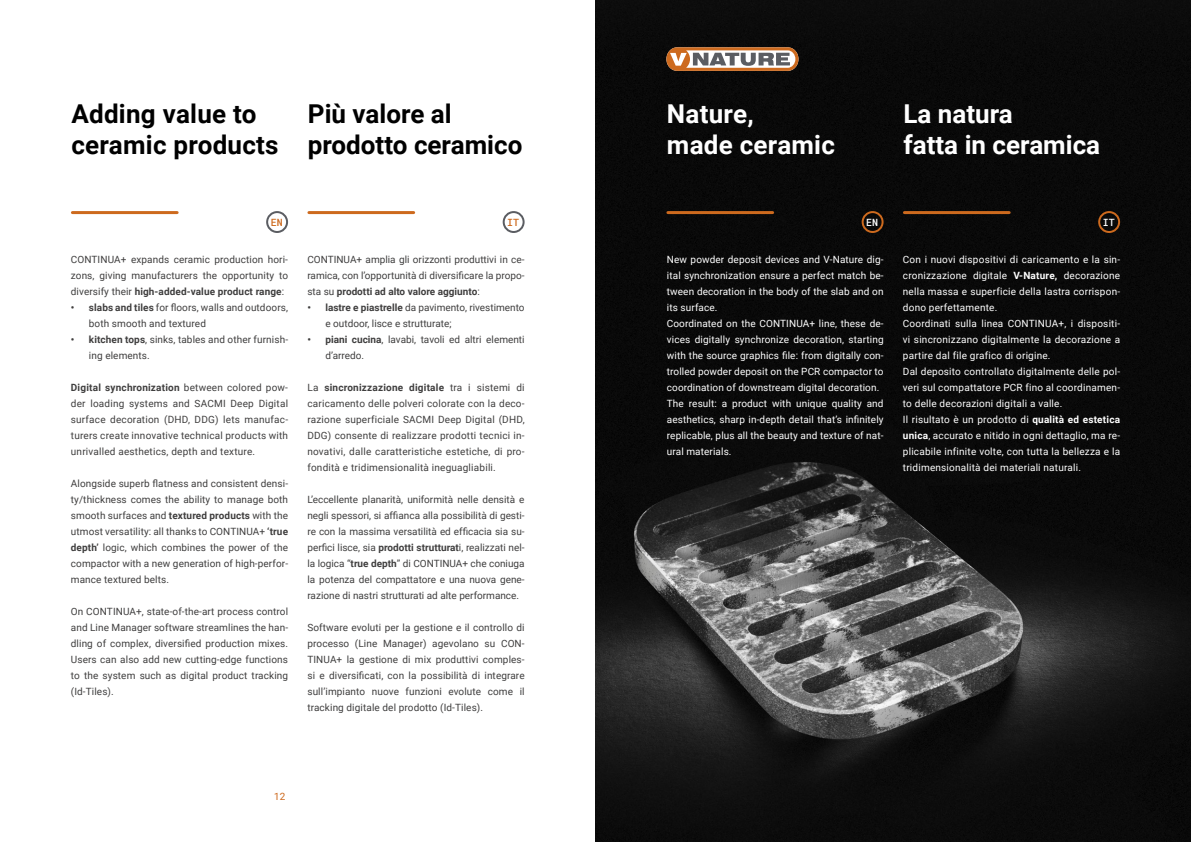
<style>
.page{position:relative;width:1191px;height:842px;background:#fff}
.page>*{position:absolute;margin:0;border:0;box-sizing:border-box;transform-origin:0 0}
.t1{font:700 26px/31.2px "Roboto";color:#000}
.t2{font:700 26px/31.2px "Roboto";color:#fff}
.t3{font:10px/16px "Roboto";letter-spacing:.01em;color:#3f3e3e;text-align:justify}
.t4{font:10px/16px "Roboto";letter-spacing:.01em;color:#fff}
.t5{font:500 10px "Roboto Mono";color:#cd6a1e}
.t6{font:500 10px "Roboto Mono";color:#fff}
.t7{font:10px "Roboto Mono";color:#cd6a1e}
.s1{font-weight:700}
</style>
<div class="page">
<hr style="left:72px;top:211px;width:105px;height:3px;background:#cd6a1e">
<hr style="left:309px;top:211px;width:105px;height:3px;background:#cd6a1e">
<img style="left:595px;top:0;width:596px;height:842px">
<div style="left:503px;top:211px;width:21px;height:22px;border:2px solid #5b5d62;border-radius:50%"></div>
<div style="left:266px;top:211px;width:22px;height:22px;border:2px solid #5b5d62;border-radius:50%"></div>
<div style="left:861px;top:211px;width:22px;height:22px;border:2px solid #cd6a1e;border-radius:50%"></div>
<hr style="left:668px;top:211px;width:104px;height:3px;background:#cd6a1e">
<hr style="left:904px;top:211px;width:105px;height:3px;background:#cd6a1e">
<div style="left:1098px;top:211px;width:22px;height:22px;border:2px solid #cd6a1e;border-radius:50%"></div>
<svg style="left:666px;top:47px;width:132px;height:24px"></svg>
<h1 class="t1" style="left:71px;top:97px;width:209px">Adding value to ceramic products</h1>
<h1 class="t1" style="left:308px;top:97px;width:216px">Più valore al prodotto ceramico</h1>
<h1 class="t2" style="left:667px;top:97px;width:170px">Nature,<br>made ceramic</h1>
<h1 class="t2" style="left:903px;top:97px;width:198px">La natura<br>fatta in ceramica</h1>
<p class="t5" style="left:271px;top:215px;width:13px">EN</p>
<p class="t6" style="left:866px;top:215px;width:13px">EN</p>
<p class="t5" style="left:507px;top:215px;width:14px">IT</p>
<p class="t3" style="left:71px;top:251px;width:219px">CONTINUA+ expands ceramic production hori&shy;zons, giving manufacturers the opportunity to diversify their <span class="s1">high-added-value product range</span>:</p>
<p class="t3" style="left:89px;top:299px;width:201px;text-indent:-18px"><span class="s1">• slabs and tiles</span> for floors, walls and outdoors, both smooth and textured</p>
<p class="t3" style="left:89px;top:331px;width:201px;text-indent:-18px"><span class="s1">• kitchen tops</span>, sinks, tables and other furnish&shy;ing elements.</p>
<p class="t3" style="left:71px;top:379px;width:219px"><span class="s1">Digital synchronization</span> between colored pow&shy;der loading systems and SACMI Deep Digital surface decoration (DHD, DDG) lets manufac&shy;turers create innovative technical products with unrivalled aesthetics, depth and texture.</p>
<p class="t3" style="left:71px;top:475px;width:219px">Alongside superb flatness and consistent densi&shy;ty/thickness comes the ability to manage both smooth surfaces and <span class="s1">textured products</span> with the utmost versatility: all thanks to CONTINUA+ <span class="s1">‘true depth’</span> logic, which combines the power of the compactor with a new generation of high-perfor&shy;mance textured belts.</p>
<p class="t3" style="left:71px;top:603px;width:219px">On CONTINUA+, state-of-the-art process control and Line Manager software streamlines the han&shy;dling of complex, diversified production mixes.<br>Users can also add new cutting-edge functions to the system such as digital product tracking (Id-Tiles).</p>
<p class="t3" style="left:307px;top:251px;width:219px">CONTINUA+ amplia gli orizzonti produttivi in ce&shy;ramica, con l’opportunità di diversificare la propo&shy;sta su <span class="s1">prodotti ad alto valore aggiunto</span>:</p>
<p class="t3" style="left:325px;top:299px;width:201px;text-indent:-18px"><span class="s1">• lastre e piastrelle</span> da pavimento, rivestimento e outdoor, lisce e strutturate;</p>
<p class="t3" style="left:325px;top:331px;width:201px;text-indent:-18px"><span class="s1">• piani cucina</span>, lavabi, tavoli ed altri elementi d’arredo.</p>
<p class="t3" style="left:307px;top:379px;width:219px">La <span class="s1">sincronizzazione digitale</span> tra i sistemi di caricamento delle polveri colorate con la deco&shy;razione superficiale SACMI Deep Digital (DHD, DDG) consente di realizzare prodotti tecnici in&shy;novativi, dalle caratteristiche estetiche, di pro&shy;fondità e tridimensionalità ineguagliabili.</p>
<p class="t3" style="left:307px;top:491px;width:219px">L’eccellente planarità, uniformità nelle densità e negli spessori, si affianca alla possibilità di gesti&shy;re con la massima versatilità ed efficacia sia su&shy;perfici lisce, sia <span class="s1">prodotti strutturat</span>i, realizzati nel&shy;la logica “<span class="s1">true depth</span>” di CONTINUA+ che coniuga la potenza del compattatore e una nuova gene&shy;razione di nastri strutturati ad alte performance.</p>
<p class="t3" style="left:307px;top:619px;width:219px">Software evoluti per la gestione e il controllo di processo (Line Manager) agevolano su CON-TINUA+ la gestione di mix produttivi comples&shy;si e diversificati, con la possibilità di integrare sull’impianto nuove funzioni evolute come il tracking digitale del prodotto (Id-Tiles).</p>
<p class="t4" style="left:667px;top:251px;width:218px">New powder deposit devices and V-Nature dig&shy;ital synchronization ensure a perfect match be&shy;tween decoration in the body of the slab and on its surface.<br>Coordinated on the CONTINUA+ line, these de&shy;vices digitally synchronize decoration, starting with the source graphics file: from digitally con&shy;trolled powder deposit on the PCR compactor to coordination of downstream digital decoration.<br>The result: a product with unique quality and aesthetics, sharp in-depth detail that’s infinitely replicable, plus all the beauty and texture of nat&shy;ural materials.</p>
<p class="t6" style="left:1102px;top:215px;width:13px">IT</p>
<p class="t4" style="left:903px;top:251px;width:219px">Con i nuovi dispositivi di caricamento e la sin&shy;cronizzazione digitale <span class="s1">V-Nature,</span> decorazione nella massa e superficie della lastra corrispon&shy;dono perfettamente.<br>Coordinati sulla linea CONTINUA+, i dispositi&shy;vi sincronizzano digitalmente la decorazione a partire dal file grafico di origine.<br>Dal deposito controllato digitalmente delle pol&shy;veri sul compattatore PCR fino al coordinamen&shy;to delle decorazioni digitali a valle.<br>Il risultato è un prodotto di <span class="s1">qualità ed estetica unica</span>, accurato e nitido in ogni dettaglio, ma re&shy;plicabile infinite volte, con tutta la bellezza e la tridimensionalità dei materiali naturali.</p>
<p class="t7" style="left:274px;top:789px;width:13px">12</p>
</div>
